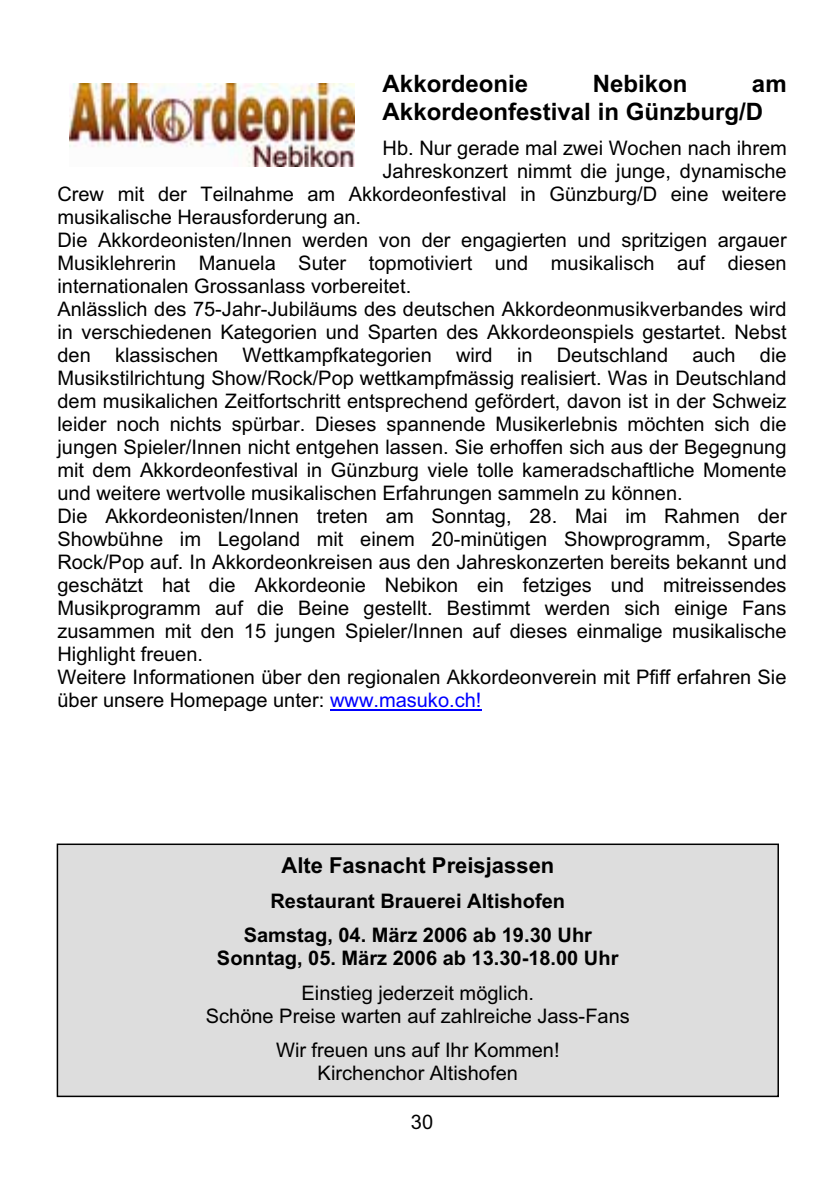
<style>
.page{position:relative;width:840px;height:1191px;background:#fff}
.page>*{position:absolute;margin:0;border:0;box-sizing:border-box;transform-origin:0 0}
.t1{font:700 24px/27.4px "Arial";color:#000}
.t2{font:700 22px "Arial";color:#000}
.t3{font:20px/23px "Arial";color:#000;text-align:center}
.t4{font:700 20px/34.4px "Arial";color:#000;text-align:center}
.s1{color:#00f}
</style>
<div class="page">
<hr style="left:330px;top:709px;width:151px;height:2px;background:#00f">
<div style="left:57px;top:844px;width:720px;height:252px;background:#ddd"></div>
<div style="left:57px;top:843px;width:721px;height:254px;border:2px solid #000"></div>
<img style="left:70px;top:84px;width:284px;height:83px">
<p class="t1" style="left:382px;top:73px;width:147px">Akkordeonie</p>
<p class="t1" style="left:592px;top:73px;width:96px">Nebikon</p>
<p class="t1" style="left:382px;top:73px;width:405px;text-indent:369px">am<br>Akkordeonfestival in Günzburg/D</p>
<p class="t3" style="left:382px;top:139px;width:405px">Hb. Nur gerade mal zwei Wochen nach ihrem</p>
<p class="t3" style="left:382px;top:162px;width:405px">Jahreskonzert nimmt die junge, dynamische</p>
<p class="t3" style="left:57px;top:185px;width:730px">Crew mit der Teilnahme am Akkordeonfestival in Günzburg/D eine weitere</p>
<p class="t3" style="left:57px;top:208px;width:305px">musikalische Herausforderung an.</p>
<p class="t3" style="left:57px;top:231px;width:730px">Die Akkordeonisten/Innen werden von der engagierten und spritzigen argauer</p>
<p class="t3" style="left:57px;top:254px;width:730px">Musiklehrerin Manuela Suter topmotiviert und musikalisch auf diesen</p>
<p class="t3" style="left:57px;top:277px;width:355px">internationalen Grossanlass vorbereitet.</p>
<p class="t3" style="left:57px;top:300px;width:730px">Anlässlich des 75-Jahr-Jubiläums des deutschen Akkordeonmusikverbandes wird</p>
<p class="t3" style="left:57px;top:323px;width:730px">in verschiedenen Kategorien und Sparten des Akkordeonspiels gestartet. Nebst</p>
<p class="t3" style="left:57px;top:346px;width:730px">den klassischen Wettkampfkategorien wird in Deutschland auch die</p>
<p class="t3" style="left:57px;top:369px;width:730px">Musikstilrichtung Show/Rock/Pop wettkampfmässig realisiert. Was in Deutschland</p>
<p class="t3" style="left:57px;top:392px;width:730px">dem musikalichen Zeitfortschritt entsprechend gefördert, davon ist in der Schweiz</p>
<p class="t3" style="left:57px;top:415px;width:730px">leider noch nichts spürbar. Dieses spannende Musikerlebnis möchten sich die</p>
<p class="t3" style="left:57px;top:438px;width:730px">jungen Spieler/Innen nicht entgehen lassen. Sie erhoffen sich aus der Begegnung</p>
<p class="t3" style="left:57px;top:461px;width:730px">mit dem Akkordeonfestival in Günzburg viele tolle kameradschaftliche Momente</p>
<p class="t3" style="left:57px;top:484px;width:626px">und weitere wertvolle musikalischen Erfahrungen sammeln zu können.</p>
<p class="t3" style="left:57px;top:507px;width:730px">Die Akkordeonisten/Innen treten am Sonntag, 28. Mai im Rahmen der</p>
<p class="t3" style="left:57px;top:530px;width:730px">Showbühne im Legoland mit einem 20-minütigen Showprogramm, Sparte</p>
<p class="t3" style="left:57px;top:553px;width:730px">Rock/Pop auf. In Akkordeonkreisen aus den Jahreskonzerten bereits bekannt und</p>
<p class="t3" style="left:57px;top:576px;width:730px">geschätzt hat die Akkordeonie Nebikon ein fetziges und mitreissendes</p>
<p class="t3" style="left:57px;top:599px;width:730px">Musikprogramm auf die Beine gestellt. Bestimmt werden sich einige Fans</p>
<p class="t3" style="left:57px;top:622px;width:730px">zusammen mit den 15 jungen Spieler/Innen auf dieses einmalige musikalische</p>
<p class="t3" style="left:57px;top:645px;width:147px">Highlight freuen.</p>
<p class="t3" style="left:57px;top:668px;width:730px">Weitere Informationen über den regionalen Akkordeonverein mit Pfiff erfahren Sie</p>
<p class="t3" style="left:57px;top:691px;width:425px">über unsere Homepage unter: <span class="s1">www.masuko.ch!</span></p>
<p class="t2" style="left:281px;top:857px;width:274px">Alte Fasnacht Preisjassen</p>
<p class="t4" style="left:243px;top:885px;width:349px">Restaurant Brauerei Altishofen<br>Samstag, 04. März 2006 ab 19.30 Uhr</p>
<p class="t4" style="left:217px;top:943px;width:403px">Sonntag, 05. März 2006 ab 13.30-18.00 Uhr</p>
<p class="t3" style="left:206px;top:983px;width:425px">Einstieg jederzeit möglich.<br>Schöne Preise warten auf zahlreiche Jass-Fans</p>
<p class="t3" style="left:276px;top:1040px;width:285px">Wir freuen uns auf Ihr Kommen!<br>Kirchenchor Altishofen</p>
<p class="t3" style="left:411px;top:1112px;width:24px">30</p>
</div>
